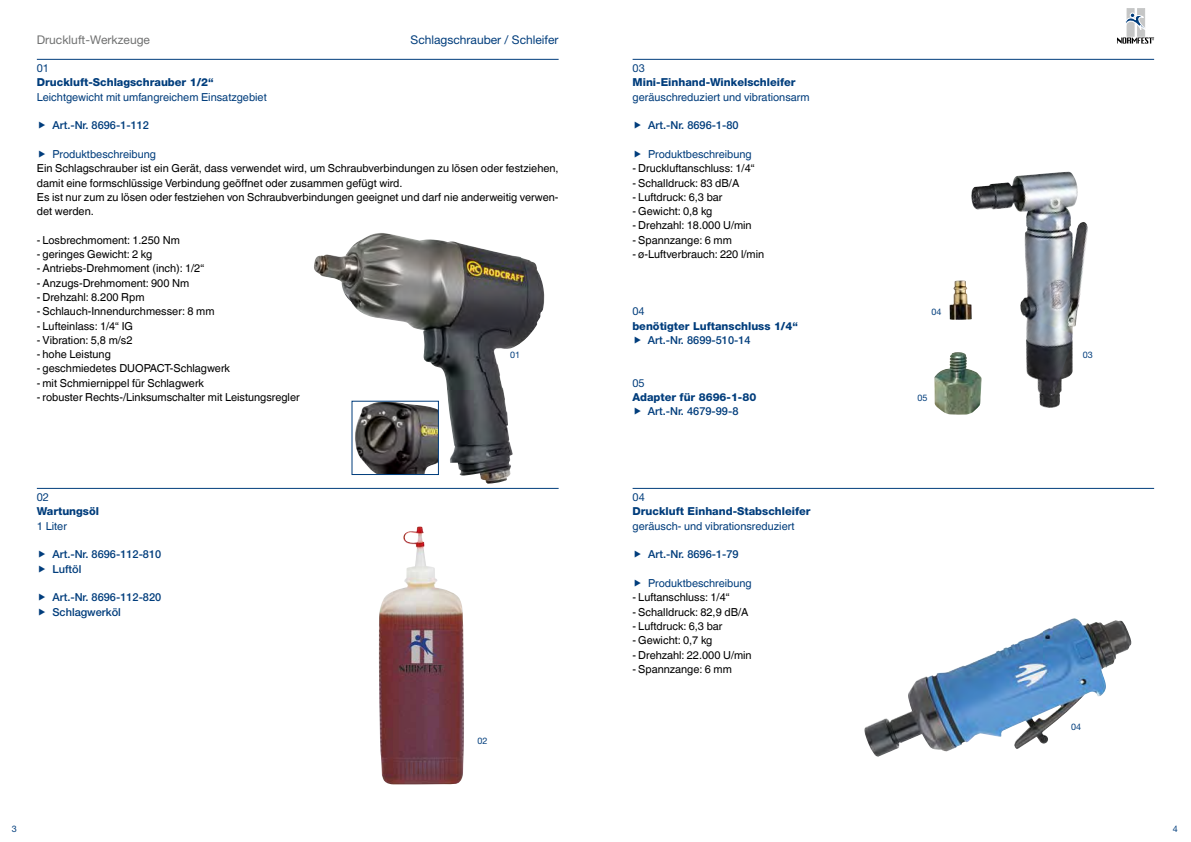
<style>
.page{position:relative;width:1191px;height:842px;background:#fff}
.page>*{position:absolute;margin:0;border:0;box-sizing:border-box;transform-origin:0 0}
.t1{font:12px "Helvetica Neue LT Pro";color:#003d7c}
.t2{font:12px "Helvetica Neue LT Pro";color:#6f7070}
.t3{font:11px/14.3px "Helvetica World";color:#000}
.t4{font:11px "Helvetica World";color:#003d7c}
.t5{font:500 11px/14.3px "Helvetica Neue LT Pro";color:#003d7c}
.t6{font:800 11px "Helvetica Neue LT Pro";color:#003d7c}
.t7{font:11px "Helvetica Neue LT Pro";color:#003d7c}
.t8{font:9px "Helvetica Neue LT Pro";color:#003d7c}
</style>
<div class="page">
<div style="left:1127px;top:9px;width:7px;height:27px;background:#c5c6c6"></div>
<div style="left:1137px;top:9px;width:7px;height:27px;background:#c5c6c6"></div>
<svg style="left:1117px;top:38px;width:37px;height:6px"></svg>
<svg style="left:1125px;top:13px;width:20px;height:19px"></svg>
<hr style="left:37px;top:59px;width:521px;height:1px;background:#003d7c">
<img style="left:314px;top:233px;width:231px;height:251px">
<img style="left:354px;top:403px;width:82px;height:70px">
<img style="left:864px;top:619px;width:242px;height:138px">
<hr style="left:37px;top:488px;width:521px;height:1px;background:#003d7c">
<img style="left:378px;top:526px;width:86px;height:259px">
<img style="left:934px;top:352px;width:42px;height:63px">
<img style="left:970px;top:172px;width:118px;height:237px">
<img style="left:949px;top:281px;width:22px;height:39px">
<hr style="left:632px;top:59px;width:522px;height:1px;background:#003d7c">
<hr style="left:632px;top:488px;width:522px;height:1px;background:#003d7c">
<p class="t2" style="left:37px;top:32px;width:115px">Druckluft-Werkzeuge</p>
<p class="t1" style="left:410px;top:32px;width:149px">Schlagschrauber / Schleifer</p>
<p class="t7" style="left:37px;top:62px;width:14px">01</p>
<p class="t6" style="left:37px;top:76px;width:178px">Druckluft-Schlagschrauber 1/2“</p>
<p class="t4" style="left:37px;top:90px;width:231px">Leichtgewicht mit umfangreichem Einsatzgebiet</p>
<p class="t5" style="left:52px;top:118px;width:98px">Art.-Nr. 8696-1-112</p>
<p class="t4" style="left:52px;top:148px;width:105px">Produktbeschreibung</p>
<p class="t3" style="left:37px;top:161px;width:523px">Ein Schlagschrauber ist ein Gerät, dass verwendet wird, um Schraubverbindungen zu lösen oder festziehen, damit eine formschlüssige Verbindung geöffnet oder zusammen gefügt wird.<br>Es ist nur zum zu lösen oder festziehen von Schraubverbindungen geeignet und darf nie anderweitig verwen&shy;det werden.</p>
<p class="t3" style="left:37px;top:233px;width:144px">- Losbrechmoment: 1.250 Nm</p>
<p class="t3" style="left:37px;top:247px;width:117px">- geringes Gewicht: 2 kg</p>
<p class="t3" style="left:37px;top:261px;width:169px">- Antriebs-Drehmoment (inch): 1/2“</p>
<p class="t3" style="left:37px;top:276px;width:154px">- Anzugs-Drehmoment: 900 Nm</p>
<p class="t3" style="left:37px;top:290px;width:109px">- Drehzahl: 8.200 Rpm</p>
<p class="t3" style="left:37px;top:304px;width:179px">- Schlauch-Innendurchmesser: 8 mm</p>
<p class="t3" style="left:37px;top:319px;width:98px">- Lufteinlass: 1/4“ IG</p>
<p class="t3" style="left:37px;top:333px;width:97px">- Vibration: 5,8 m/s2</p>
<p class="t3" style="left:37px;top:347px;width:75px">- hohe Leistung</p>
<p class="t3" style="left:37px;top:361px;width:195px">- geschmiedetes DUOPACT-Schlagwerk</p>
<p class="t3" style="left:37px;top:376px;width:169px">- mit Schmiernippel für Schlagwerk</p>
<p class="t3" style="left:37px;top:390px;width:264px">- robuster Rechts-/Linksumschalter mit Leistungsregler</p>
<p class="t8" style="left:510px;top:350px;width:12px">01</p>
<p class="t7" style="left:37px;top:491px;width:14px">02</p>
<p class="t6" style="left:37px;top:505px;width:64px">Wartungsöl</p>
<p class="t4" style="left:37px;top:519px;width:32px">1 Liter</p>
<p class="t5" style="left:52px;top:547px;width:110px">Art.-Nr. 8696-112-810<br>Luftöl</p>
<p class="t5" style="left:52px;top:590px;width:110px">Art.-Nr. 8696-112-820<br>Schlagwerköl</p>
<p class="t8" style="left:477px;top:736px;width:12px">02</p>
<p class="t7" style="left:632px;top:62px;width:14px">03</p>
<p class="t6" style="left:632px;top:76px;width:164px">Mini-Einhand-Winkelschleifer</p>
<p class="t4" style="left:632px;top:90px;width:178px">geräuschreduziert und vibrationsarm</p>
<p class="t5" style="left:648px;top:118px;width:92px">Art.-Nr. 8696-1-80</p>
<p class="t4" style="left:648px;top:148px;width:105px">Produktbeschreibung</p>
<p class="t3" style="left:632px;top:161px;width:123px">- Druckluftanschluss: 1/4“</p>
<p class="t3" style="left:632px;top:176px;width:108px">- Schalldruck: 83 dB/A</p>
<p class="t3" style="left:632px;top:190px;width:91px">- Luftdruck: 6,3 bar</p>
<p class="t3" style="left:632px;top:204px;width:81px">- Gewicht: 0,8 kg</p>
<p class="t3" style="left:632px;top:218px;width:121px">- Drehzahl: 18.000 U/min</p>
<p class="t3" style="left:632px;top:233px;width:101px">- Spannzange: 6 mm</p>
<p class="t3" style="left:632px;top:247px;width:133px">- ø-Luftverbrauch: 220 l/min</p>
<p class="t7" style="left:632px;top:305px;width:14px">04</p>
<p class="t6" style="left:632px;top:319px;width:167px">benötigter Luftanschluss 1/4“</p>
<p class="t5" style="left:648px;top:333px;width:104px">Art.-Nr. 8699-510-14</p>
<p class="t7" style="left:632px;top:376px;width:14px">05</p>
<p class="t6" style="left:632px;top:391px;width:125px">Adapter für 8696-1-80</p>
<p class="t5" style="left:648px;top:404px;width:92px">Art.-Nr. 4679-99-8</p>
<p class="t7" style="left:632px;top:491px;width:14px">04</p>
<p class="t6" style="left:632px;top:505px;width:179px">Druckluft Einhand-Stabschleifer</p>
<p class="t4" style="left:632px;top:519px;width:163px">geräusch- und vibrationsreduziert</p>
<p class="t5" style="left:648px;top:547px;width:92px">Art.-Nr. 8696-1-79</p>
<p class="t4" style="left:648px;top:577px;width:105px">Produktbeschreibung</p>
<p class="t3" style="left:632px;top:590px;width:98px">- Luftanschluss: 1/4“</p>
<p class="t3" style="left:632px;top:605px;width:117px">- Schalldruck: 82,9 dB/A</p>
<p class="t3" style="left:632px;top:619px;width:91px">- Luftdruck: 6,3 bar</p>
<p class="t3" style="left:632px;top:633px;width:81px">- Gewicht: 0,7 kg</p>
<p class="t3" style="left:632px;top:647px;width:121px">- Drehzahl: 22.000 U/min</p>
<p class="t3" style="left:632px;top:662px;width:101px">- Spannzange: 6 mm</p>
<p class="t8" style="left:931px;top:307px;width:12px">04</p>
<p class="t8" style="left:917px;top:392px;width:12px">05</p>
<p class="t8" style="left:1082px;top:350px;width:12px">03</p>
<p class="t8" style="left:1071px;top:721px;width:12px">04</p>
<p class="t8" style="left:12px;top:823px;width:7px">3</p>
<p class="t8" style="left:1173px;top:823px;width:7px">4</p>
</div>
